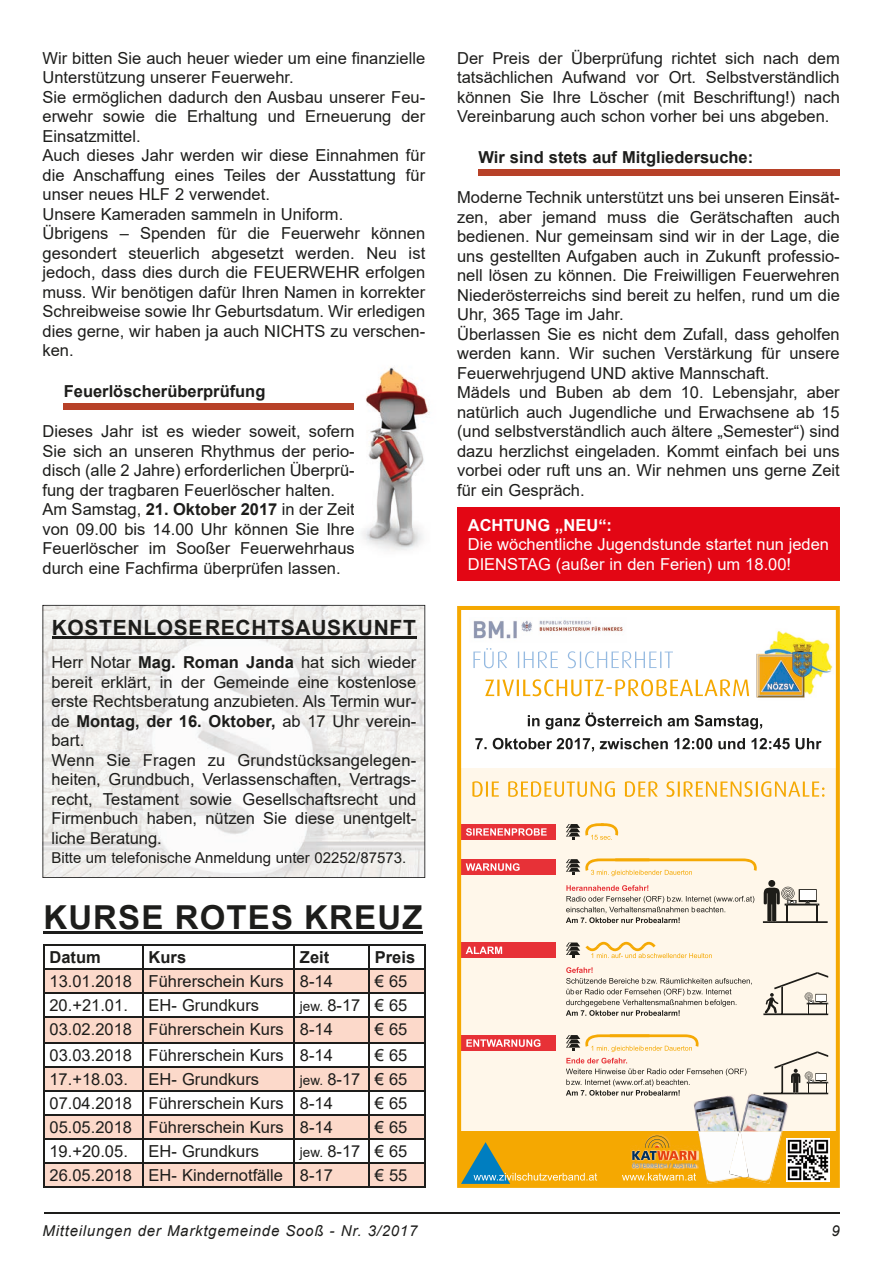
<style>
.page{position:relative;width:893px;height:1263px;background:#fff}
.page>*{position:absolute;margin:0;border:0;box-sizing:border-box;transform-origin:0 0}
.t1{font:700 33px "Arial";letter-spacing:.035em;color:#1d1d1b}
.t2{font:700 21px "Arial";letter-spacing:.035em;color:#1d1d1b}
.t3{font:16.5px/19.5px "Arial";color:#1d1d1b}
.t4{font:16.5px/19.5px "Arial";color:#fff}
.t5{font:700 16.5px "Arial";color:#1d1d1b}
.t6{font:700 16.5px "Arial";color:#fff}
.t7{font:15px "Arial";color:#1d1d1b}
.t8{font:italic 15px "Arial";letter-spacing:.05em;color:#1d1d1b}
.s1{font-weight:700}
.s2{font-size:13.5px}
.s3{color:#e30614}
</style>
<div class="page">
<svg style="left:43px;top:605px;width:382px;height:273px;fill:#f1f1ef"></svg>
<div style="left:64px;top:403px;width:291px;height:6px;background:#b74128"></div>
<div style="left:478px;top:169px;width:362px;height:6px;background:#b74128"></div>
<svg style="left:457px;top:606px;width:383px;height:582px;fill:#fff7ea"></svg>
<svg style="left:44px;top:969px;width:381px;height:217px;fill:#fcd9ca"></svg>
<hr style="left:43px;top:944px;width:100px;height:1px;background:#1d1d1b">
<hr style="left:143px;top:944px;width:151px;height:1px;background:#1d1d1b">
<hr style="left:294px;top:944px;width:75px;height:1px;background:#1d1d1b">
<hr style="left:293px;top:945px;width:2px;height:23px;background:#1d1d1b">
<hr style="left:369px;top:944px;width:57px;height:1px;background:#1d1d1b">
<hr style="left:368px;top:945px;width:2px;height:23px;background:#1d1d1b">
<hr style="left:43px;top:968px;width:100px;height:1px;background:#1d1d1b">
<hr style="left:143px;top:968px;width:151px;height:1px;background:#1d1d1b">
<hr style="left:294px;top:968px;width:75px;height:1px;background:#1d1d1b">
<hr style="left:293px;top:969px;width:2px;height:23px;background:#1d1d1b">
<hr style="left:369px;top:968px;width:57px;height:1px;background:#1d1d1b">
<hr style="left:368px;top:969px;width:2px;height:23px;background:#1d1d1b">
<hr style="left:43px;top:992px;width:100px;height:1px;background:#1d1d1b">
<hr style="left:143px;top:992px;width:151px;height:1px;background:#1d1d1b">
<hr style="left:294px;top:992px;width:75px;height:1px;background:#1d1d1b">
<hr style="left:293px;top:993px;width:2px;height:23px;background:#1d1d1b">
<hr style="left:369px;top:992px;width:57px;height:1px;background:#1d1d1b">
<hr style="left:368px;top:993px;width:2px;height:23px;background:#1d1d1b">
<hr style="left:43px;top:1016px;width:100px;height:1px;background:#1d1d1b">
<hr style="left:143px;top:1016px;width:151px;height:1px;background:#1d1d1b">
<hr style="left:294px;top:1016px;width:75px;height:1px;background:#1d1d1b">
<hr style="left:293px;top:1017px;width:2px;height:25px;background:#1d1d1b">
<hr style="left:369px;top:1016px;width:57px;height:1px;background:#1d1d1b">
<hr style="left:368px;top:1017px;width:2px;height:25px;background:#1d1d1b">
<hr style="left:43px;top:1042px;width:100px;height:2px;background:#1d1d1b">
<hr style="left:143px;top:1042px;width:151px;height:2px;background:#1d1d1b">
<hr style="left:294px;top:1042px;width:75px;height:2px;background:#1d1d1b">
<hr style="left:293px;top:1044px;width:2px;height:22px;background:#1d1d1b">
<hr style="left:369px;top:1042px;width:57px;height:2px;background:#1d1d1b">
<hr style="left:368px;top:1044px;width:2px;height:22px;background:#1d1d1b">
<hr style="left:43px;top:1066px;width:100px;height:2px;background:#1d1d1b">
<hr style="left:143px;top:1066px;width:151px;height:2px;background:#1d1d1b">
<hr style="left:294px;top:1066px;width:75px;height:2px;background:#1d1d1b">
<hr style="left:293px;top:1068px;width:2px;height:22px;background:#1d1d1b">
<hr style="left:369px;top:1066px;width:57px;height:2px;background:#1d1d1b">
<hr style="left:368px;top:1068px;width:2px;height:22px;background:#1d1d1b">
<hr style="left:43px;top:1090px;width:100px;height:2px;background:#1d1d1b">
<hr style="left:143px;top:1090px;width:151px;height:2px;background:#1d1d1b">
<hr style="left:294px;top:1090px;width:75px;height:2px;background:#1d1d1b">
<hr style="left:293px;top:1092px;width:2px;height:22px;background:#1d1d1b">
<hr style="left:369px;top:1090px;width:57px;height:2px;background:#1d1d1b">
<hr style="left:368px;top:1092px;width:2px;height:22px;background:#1d1d1b">
<hr style="left:43px;top:1114px;width:100px;height:2px;background:#1d1d1b">
<hr style="left:143px;top:1114px;width:151px;height:2px;background:#1d1d1b">
<hr style="left:294px;top:1114px;width:75px;height:2px;background:#1d1d1b">
<hr style="left:293px;top:1116px;width:2px;height:22px;background:#1d1d1b">
<hr style="left:369px;top:1114px;width:57px;height:2px;background:#1d1d1b">
<hr style="left:368px;top:1116px;width:2px;height:22px;background:#1d1d1b">
<hr style="left:43px;top:1138px;width:100px;height:2px;background:#1d1d1b">
<hr style="left:143px;top:1138px;width:151px;height:2px;background:#1d1d1b">
<hr style="left:294px;top:1138px;width:75px;height:2px;background:#1d1d1b">
<hr style="left:293px;top:1140px;width:2px;height:22px;background:#1d1d1b">
<hr style="left:369px;top:1138px;width:57px;height:2px;background:#1d1d1b">
<hr style="left:368px;top:1140px;width:2px;height:22px;background:#1d1d1b">
<hr style="left:43px;top:1162px;width:100px;height:2px;background:#1d1d1b">
<svg style="left:43px;top:945px;width:1px;height:241px"></svg>
<hr style="left:143px;top:1162px;width:151px;height:2px;background:#1d1d1b">
<svg style="left:142px;top:945px;width:1px;height:241px"></svg>
<hr style="left:294px;top:1162px;width:75px;height:2px;background:#1d1d1b">
<hr style="left:293px;top:1164px;width:2px;height:22px;background:#1d1d1b">
<hr style="left:369px;top:1162px;width:57px;height:2px;background:#1d1d1b">
<hr style="left:368px;top:1164px;width:2px;height:22px;background:#1d1d1b">
<svg style="left:425px;top:945px;width:1px;height:241px"></svg>
<hr style="left:43px;top:1186px;width:100px;height:2px;background:#1d1d1b">
<hr style="left:143px;top:1186px;width:151px;height:2px;background:#1d1d1b">
<hr style="left:294px;top:1186px;width:75px;height:2px;background:#1d1d1b">
<hr style="left:369px;top:1186px;width:57px;height:2px;background:#1d1d1b">
<hr style="left:43px;top:931px;width:380px;height:2px;background:#1d1d1b">
<img style="left:362px;top:367px;width:68px;height:184px">
<div style="left:457px;top:507px;width:383px;height:73px;background:#e30614"></div>
<hr style="left:44px;top:1212px;width:796px;height:1px;background:#1d1d1b">
<hr style="left:52px;top:636px;width:364px;height:2px;background:#1d1d1b">
<p class="t3" style="left:43px;top:48px;width:384px">Wir bitten Sie auch heuer wieder um eine finanzielle Unterstützung unserer Feuerwehr.<br>Sie ermöglichen dadurch den Ausbau unserer Feu&shy;erwehr sowie die Erhaltung und Erneuerung der Einsatzmittel.<br>Auch dieses Jahr werden wir diese Einnahmen für die Anschaffung eines Teiles der Ausstattung für unser neues HLF 2 verwendet.<br>Unsere Kameraden sammeln in Uniform.<br>Übrigens – Spenden für die Feuerwehr können gesondert steuerlich abgesetzt werden. Neu ist jedoch, dass dies durch die FEUERWEHR erfolgen muss. Wir benötigen dafür Ihren Namen in korrekter Schreibweise sowie Ihr Geburtsdatum. Wir erledigen dies gerne, wir haben ja auch NICHTS zu verschen&shy;ken.</p>
<p class="t5" style="left:64px;top:379px;width:203px">Feuerlöscherüberprüfung</p>
<p class="t3" style="left:43px;top:422px;width:314px">Dieses Jahr ist es wieder soweit, sofern Sie sich an unseren Rhythmus der perio&shy;disch (alle 2 Jahre) erforderlichen Überprü&shy;fung der tragbaren Feuerlöscher halten.<br>Am Samstag, <span class="s1">21. Oktober 2017</span> in der Zeit von 09.00 bis 14.00 Uhr können Sie Ihre Feuerlöscher im Sooßer Feuerwehrhaus durch eine Fachfirma überprüfen lassen.</p>
<p class="t2" style="left:52px;top:613px;width:366px">KOSTENLOSE RECHTSAUSKUNFT</p>
<p class="t3" style="left:51px;top:652px;width:367px">Herr Notar <span class="s1">Mag. Roman Janda</span> hat sich wieder bereit erklärt, in der Gemeinde eine kostenlose erste Rechtsberatung anzubieten. Als Termin wur&shy;de <span class="s1">Montag, der 16. Oktober,</span> ab 17 Uhr verein&shy;bart.<br>Wenn Sie Fragen zu Grundstücksangelegen&shy;heiten, Grundbuch, Verlassenschaften, Vertrags&shy;recht, Testament sowie Gesellschaftsrecht und Firmenbuch haben, nützen Sie diese unentgelt&shy;liche Beratung.</p>
<p class="t7" style="left:51px;top:847px;width:356px">Bitte um telefonische Anmeldung unter 02252/87573.</p>
<h1 class="t1" style="left:43px;top:894px;width:381px">KURSE ROTES KREUZ</h1>
<p class="t5" style="left:50px;top:945px;width:53px">Datum</p>
<p class="t5" style="left:149px;top:945px;width:39px">Kurs</p>
<p class="t5" style="left:300px;top:945px;width:31px">Zeit</p>
<p class="t5" style="left:375px;top:945px;width:42px">Preis</p>
<p class="t3" style="left:49px;top:971px;width:285px">13.01.2018 Führerschein Kurs 8-14</p>
<p class="t3" style="left:375px;top:971px;width:34px">€ 65</p>
<p class="t3" style="left:49px;top:995px;width:80px">20.+21.01.</p>
<p class="t3" style="left:149px;top:995px;width:112px">EH- Grundkurs</p>
<p class="t3" style="left:50px;top:993px;width:359px;line-height:24px;text-indent:250px"><span class="s2">jew.</span> 8-17 € 65<br>03.02.2018 Führerschein Kurs 8-14</p>
<p class="t3" style="left:375px;top:1019px;width:34px">€ 65</p>
<p class="t3" style="left:49px;top:1045px;width:285px">03.03.2018 Führerschein Kurs 8-14</p>
<p class="t3" style="left:375px;top:1045px;width:34px">€ 65</p>
<p class="t3" style="left:49px;top:1070px;width:80px">17.+18.03.</p>
<p class="t3" style="left:149px;top:1070px;width:112px">EH- Grundkurs</p>
<p class="t3" style="left:50px;top:1067px;width:359px;line-height:24px;text-indent:250px"><span class="s2">jew.</span> 8-17 € 65<br>07.04.2018 Führerschein Kurs 8-14</p>
<p class="t3" style="left:375px;top:1094px;width:34px">€ 65</p>
<p class="t3" style="left:49px;top:1118px;width:285px">05.05.2018 Führerschein Kurs 8-14</p>
<p class="t3" style="left:375px;top:1118px;width:34px">€ 65</p>
<p class="t3" style="left:49px;top:1142px;width:80px">19.+20.05.</p>
<p class="t3" style="left:149px;top:1142px;width:112px">EH- Grundkurs</p>
<p class="t3" style="left:50px;top:1139px;width:359px;line-height:24px;text-indent:250px"><span class="s2">jew.</span> 8-17 € 65<br>26.05.2018 EH- Kindernotfälle 8-17</p>
<p class="t3" style="left:375px;top:1166px;width:34px">€ 55</p>
<p class="t3" style="left:457px;top:48px;width:384px;text-align:justify">Der Preis der Überprüfung richtet sich nach dem tatsächlichen Aufwand vor Ort. Selbstverständlich können Sie Ihre Löscher (mit Beschriftung!) nach Vereinbarung auch schon vorher bei uns abgeben.</p>
<p class="t5" style="left:478px;top:145px;width:276px">Wir sind stets auf Mitgliedersuche:</p>
<p class="t3" style="left:457px;top:188px;width:384px">Moderne Technik unterstützt uns bei unseren Einsät&shy;zen, aber jemand muss die Gerätschaften auch bedienen. Nur gemeinsam sind wir in der Lage, die uns gestellten Aufgaben auch in Zukunft professio&shy;nell lösen zu können. Die Freiwilligen Feuerwehren Niederösterreichs sind bereit zu helfen, rund um die Uhr, 365 Tage im Jahr.<br>Überlassen Sie es nicht dem Zufall, dass geholfen werden kann. Wir suchen Verstärkung für unsere Feuerwehrjugend UND aktive Mannschaft.<br>Mädels und Buben ab dem 10. Lebensjahr, aber natürlich auch Jugendliche und Erwachsene ab 15 (und selbstverständlich auch ältere „Semester“) sind dazu herzlichst eingeladen. Kommt einfach bei uns vorbei oder ruft uns an. Wir nehmen uns gerne Zeit für ein Gespräch.</p>
<p class="t6" style="left:468px;top:513px;width:146px">ACHTUNG „NEU“:</p>
<p class="t4" style="left:468px;top:535px;width:363px">Die wöchentliche Jugendstunde startet nun jeden<br>DIENSTAG (außer in den Ferien) um 18.00! <span class="s3">Uhr</span></p>
<p class="t8" style="left:43px;top:1221px;width:376px">Mitteilungen der Marktgemeinde Sooß - Nr. 3/2017</p>
<p class="t8" style="left:831px;top:1221px;width:10px">9</p>
</div>
